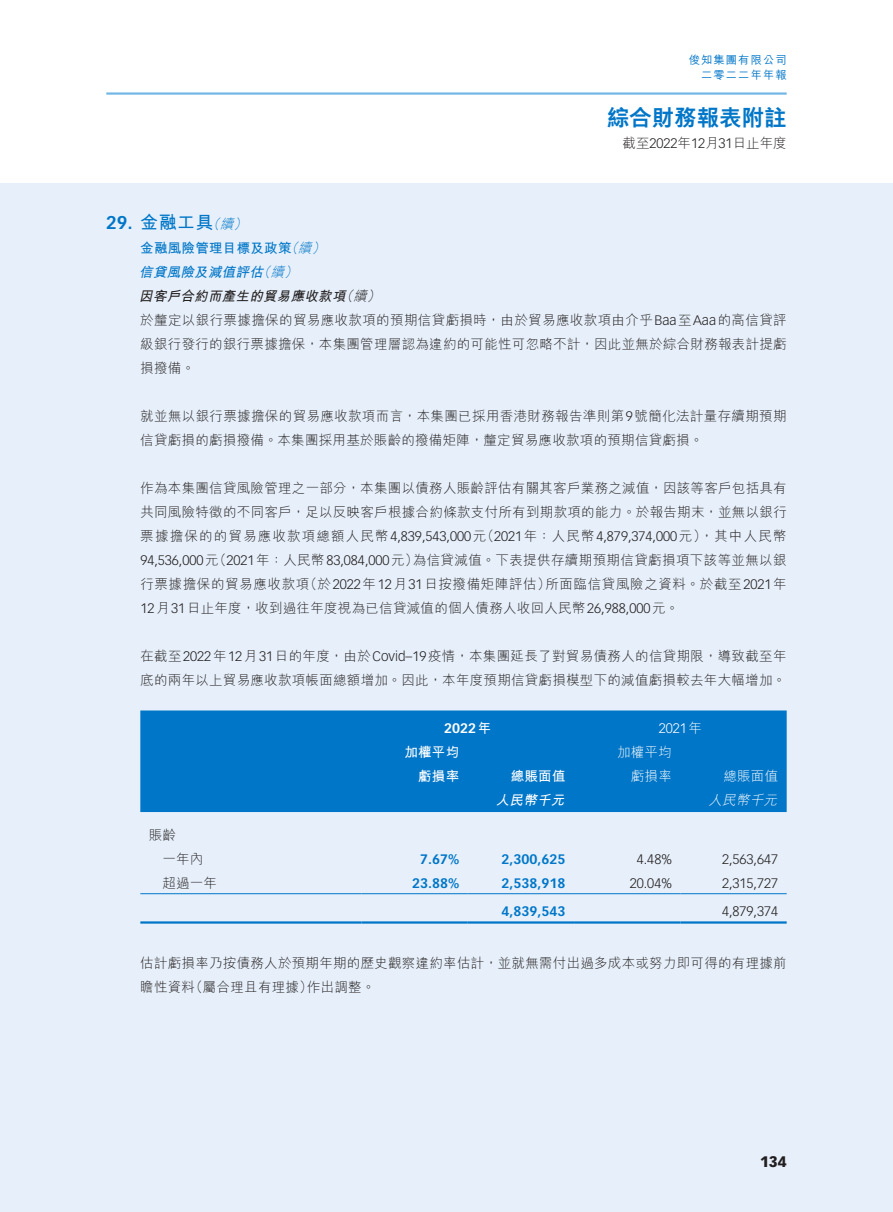
<style>
.page{position:relative;width:893px;height:1212px;background:#fff}
.page>*{position:absolute;margin:0;border:0;box-sizing:border-box;transform-origin:0 0}
.t1{font:800 22.5px "M Hei HK";color:#0076c8}
.t2{font:700 18px "M Hei HK";color:#0076c8}
.t3{font:900 15px "Vectora LT Std";color:#231f20}
.t4{font:300 13.5px/24px "M Hei HK";letter-spacing:.02em;color:#231f20}
.t5{font:300 13.5px "Vectora LT Std";color:#231f20}
.t6{font:300 13.5px "M Hei HK";letter-spacing:.045em;color:#231f20}
.t7{font:700 13.5px "Vectora LT Std";color:#0076c8}
.t8{font:italic 700 13.5px "M Hei HK";color:#231f20}
.t9{font:700 13.5px "M Hei HK";letter-spacing:.02em;color:#0076c8}
.t10{font:700 13.5px "M Hei HK";letter-spacing:.02em;color:#fff}
.t11{font:300 13.5px "M Hei HK";letter-spacing:.02em;color:#fff}
.t12{font:italic 700 13.5px "M Hei HK";color:#0076c8}
.t13{font:italic 300 13.5px "M Hei HK";color:#0076c8}
.t14{font:300 13.5px "Vectora LT Std";color:#fff}
.t15{font:700 13.5px "Vectora LT Std";color:#fff}
.t16{font:italic 300 13.5px "M Hei HK";color:#fff}
.t17{font:italic 700 13.5px "M Hei HK";color:#fff}
.t18{font:italic 300 13.5px "M Hei HK";color:#231f20}
.t19{font:500 11.25px/15px "M Hei HK";letter-spacing:.1em;color:#0076c8;text-align:right}
.s1{font-family:"Vectora LT Std"}
.s2{font-weight:300}
.s3{font-style:italic}
.s4{font-family:"M Hei HK"}
</style>
<div class="page">
<hr style="left:106px;top:92px;width:681px;height:3px;background:#73b8e5">
<div style="left:0;top:183px;width:893px;height:1029px;background:#e7f0fa"></div>
<div style="left:140px;top:710px;width:647px;height:102px;background:#0076c8"></div>
<hr style="left:140px;top:893px;width:221px;height:1px;background:#0076c8">
<hr style="left:361px;top:893px;width:107px;height:1px;background:#0076c8">
<hr style="left:468px;top:893px;width:106px;height:1px;background:#0076c8">
<hr style="left:574px;top:893px;width:106px;height:1px;background:#0076c8">
<hr style="left:680px;top:893px;width:107px;height:1px;background:#0076c8">
<hr style="left:140px;top:921px;width:221px;height:2px;background:#0076c8">
<hr style="left:361px;top:921px;width:107px;height:2px;background:#0076c8">
<hr style="left:468px;top:921px;width:106px;height:2px;background:#0076c8">
<hr style="left:574px;top:921px;width:106px;height:2px;background:#0076c8">
<hr style="left:680px;top:921px;width:107px;height:2px;background:#0076c8">
<p class="t19" style="left:689px;top:52px;width:99px">俊知集團有限公司二零二二年年報</p>
<h2 class="t2" style="left:106px;top:209px;width:109px"><span class="s1">29.</span> 金融工具</h2>
<p class="t13" style="left:220px;top:217px;width:18px">續</p>
<p class="t13" style="left:207px;top:217px;width:18px">（</p>
<p class="t13" style="left:234px;top:217px;width:18px">(</p>
<p class="t13" style="left:298px;top:241px;width:18px">續</p>
<p class="t13" style="left:285px;top:241px;width:18px">（</p>
<p class="t13" style="left:312px;top:241px;width:18px">(</p>
<p class="t9" style="left:140px;top:238px;width:153px">金融風險管理目標及政策</p>
<p class="t13" style="left:284px;top:265px;width:18px">(</p>
<p class="t12" style="left:139px;top:262px;width:149px">信貸風險及減值評估<span class="s2">續</span></p>
<p class="t13" style="left:257px;top:265px;width:18px">（</p>
<h1 class="t1" style="left:607px;top:107px;width:181px">綜合財務報表附註</h1>
<p class="t4" style="left:622px;top:131px;width:166px">截至<span class="s1">2022</span>年<span class="s1">12</span>月<span class="s1">31</span>日止年度</p>
<p class="t8" style="left:139px;top:286px;width:232px">因客戶合約而產生的貿易應收款項<span class="s2">續</span></p>
<p class="t4" style="left:140px;top:284px;width:648px;text-indent:200px"><span class="s3">（<br></span>於釐定以銀行票據擔保的貿易應收款項的預期信貸虧損時，由於貿易應收款項由介乎<span class="s1">Baa</span>至<span class="s1">Aaa</span>的高信貸評級銀行發行的銀行票據擔保，本集團管理層認為違約的可能性可忽略不計，因此並無於綜合財務報表計提虧損撥備。</p>
<p class="t4" style="left:140px;top:404px;width:648px">就並無以銀行票據擔保的貿易應收款項而言，本集團已採用香港財務報告準則第<span class="s1">9</span>號簡化法計量存續期預期信貸虧損的虧損撥備。本集團採用基於賬齡的撥備矩陣，釐定貿易應收款項的預期信貸虧損。</p>
<p class="t4" style="left:140px;top:476px;width:648px;text-align:right">作為本集團信貸風險管理之一部分，本集團以債務人賬齡評估有關其客戶業務之減值，因該等客戶包括具有共同風險特徵的不同客戶，足以反映客戶根據合約條款支付所有到期款項的能力。於報告期末，並無以銀行票據擔保的的貿易應收款項總額人民幣<span class="s1">4,839,543,000</span> （元 <span class="s1">2021</span>年：人民幣<span class="s1">4,879,374,000</span>元，）其中人民幣為信貸減值。下表提供存續期預期信貸虧損項下該等並無以銀</p>
<p class="t18" style="left:367px;top:289px;width:18px">(</p>
<p class="t5" style="left:140px;top:552px;width:280px">94,536,000 <span class="s4">（元</span> 2021<span class="s4">年：人民幣</span>83,084,000<span class="s4">元）</span></p>
<p class="t6" style="left:545px;top:577px;width:243px">所面臨信貸風險之資料。於截至<span class="s1">2021</span>年</p>
<p class="t6" style="left:304px;top:577px;width:248px">（於<span class="s1">2022</span>年<span class="s1">12</span>月<span class="s1">31</span>日按撥備矩陣評估）</p>
<p class="t4" style="left:140px;top:572px;width:540px">行票據擔保的貿易應收款項<br><span class="s1">12</span>月<span class="s1">31</span>日止年度，收到過往年度視為已信貸減值的個人債務人收回人民幣<span class="s1">26,988,000</span>元。</p>
<p class="t4" style="left:140px;top:644px;width:648px">在截至<span class="s1">2022</span>年<span class="s1">12</span>月<span class="s1">31</span>日的年度，由於<span class="s1">Covid–19</span>疫情，本集團延長了對貿易債務人的信貸期限，導致截至年底的兩年以上貿易應收款項帳面總額增加。因此，本年度預期信貸虧損模型下的減值虧損較去年大幅增加。</p>
<p class="t14" style="left:659px;top:720px;width:45px">2021 <span class="s4">年</span></p>
<p class="t15" style="left:444px;top:720px;width:49px">2022<span class="s4">年</span></p>
<p class="t10" style="left:404px;top:742px;width:56px">加權平均</p>
<p class="t11" style="left:617px;top:745px;width:56px">加權平均</p>
<p class="t4" style="left:149px;top:823px;width:29px">賬齡</p>
<p class="t4" style="left:162px;top:847px;width:43px">一年內</p>
<p class="t4" style="left:162px;top:871px;width:56px">超過一年</p>
<p class="t10" style="left:418px;top:766px;width:43px">虧損率</p>
<p class="t10" style="left:511px;top:766px;width:56px">總賬面值</p>
<p class="t11" style="left:631px;top:769px;width:43px">虧損率</p>
<p class="t11" style="left:723px;top:769px;width:56px">總賬面值</p>
<p class="t17" style="left:496px;top:790px;width:74px">人民幣千元</p>
<p class="t16" style="left:708px;top:793px;width:73px">人民幣千元</p>
<p class="t7" style="left:420px;top:851px;width:41px">7.67%</p>
<p class="t7" style="left:502px;top:851px;width:65px">2,300,625</p>
<p class="t5" style="left:637px;top:851px;width:37px">4.48%</p>
<p class="t5" style="left:722px;top:851px;width:58px">2,563,647</p>
<p class="t7" style="left:412px;top:875px;width:49px">23.88%</p>
<p class="t7" style="left:502px;top:875px;width:65px">2,538,918</p>
<p class="t5" style="left:630px;top:875px;width:44px">20.04%</p>
<p class="t5" style="left:722px;top:875px;width:58px">2,315,727</p>
<p class="t7" style="left:502px;top:903px;width:65px">4,839,543</p>
<p class="t4" style="left:307px;top:951px;width:481px;text-indent:-167px">估計虧損率乃按債務人於預期年期的歷史觀察違約率估計，並就無需付出過多成本或努力即可得的有理據前作出調整。</p>
<p class="t5" style="left:722px;top:904px;width:58px">4,879,374</p>
<p class="t4" style="left:140px;top:975px;width:56px">瞻性資料</p>
<p class="t4" style="left:189px;top:975px;width:125px">（屬合理且有理據）</p>
<p class="t3" style="left:760px;top:1152px;width:28px">134</p>
</div>
